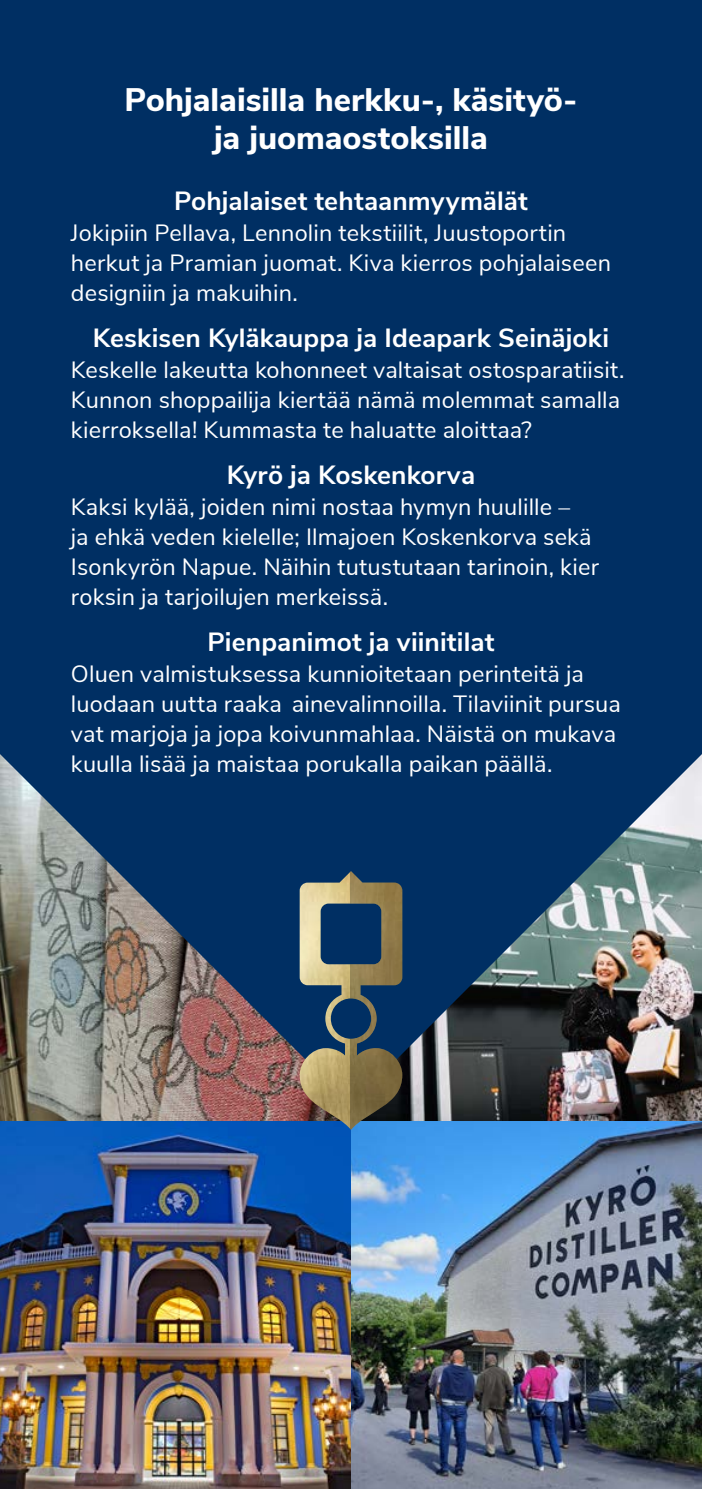
<style>
.page{position:relative;width:702px;height:1489px;background:#fff}
.page>*{position:absolute;margin:0;border:0;box-sizing:border-box;transform-origin:0 0}
.t1{font:800 32.5px/37.5px "Nunito Sans";color:#fff;text-align:center}
.t2{font:700 26.25px "Nunito Sans";letter-spacing:.005em;color:#fff}
.t3{font:23.5px/30px "Nunito Sans";letter-spacing:.005em;color:#fff}
</style>
<div class="page">
<div style="left:0;top:0;width:702px;height:753px;background:#002f63"></div>
<img style="left:0;top:1104px;width:702px;height:384px">
<img style="left:0;top:753px;width:702px;height:351px">
<img style="left:300px;top:871px;width:51px;height:177px">
<svg style="left:351px;top:871px;width:51px;height:177px;background:#405159"></svg>
<img style="left:300px;top:1048px;width:51px;height:81px">
<svg style="left:351px;top:1048px;width:51px;height:81px;background:#5e5c47"></svg>
<p class="t1" style="left:124px;top:79px;width:454px">Pohjalaisilla herkku-, käsityö&shy;ja juomaostoksilla</p>
<p class="t2" style="left:174px;top:182px;width:355px">Pohjalaiset tehtaanmyymälät</p>
<p class="t3" style="left:71px;top:216px;width:541px">Jokipiin Pellava, Lennolin tekstiilit, Juustoportin herkut ja Pramian juomat. Kiva kierros pohjalaiseen designiin ja makuihin.</p>
<p class="t2" style="left:93px;top:319px;width:517px">Keskisen Kyläkauppa ja Ideapark Seinäjoki</p>
<p class="t3" style="left:71px;top:353px;width:555px">Keskelle lakeutta kohonneet valtaisat ostosparatiisit.</p>
<p class="t3" style="left:71px;top:383px;width:550px">Kunnon shoppailija kiertää nämä molemmat samalla kierroksella! Kummasta te haluatte aloittaa?</p>
<p class="t2" style="left:227px;top:456px;width:250px">Kyrö ja Koskenkorva</p>
<p class="t3" style="left:71px;top:490px;width:529px">Kaksi kylää, joiden nimi nostaa hymyn huulille –<br>ja ehkä veden kielelle; Ilmajoen Koskenkorva sekä Isonkyrön Napue. Näihin tutustutaan tarinoin, kier roksin ja tarjoilujen merkeissä.</p>
<p class="t2" style="left:207px;top:622px;width:288px">Pienpanimot ja viinitilat</p>
<p class="t3" style="left:71px;top:657px;width:551px">Oluen valmistuksessa kunnioitetaan perinteitä ja luodaan uutta raaka ainevalinnoilla. Tilaviinit pursua vat marjoja ja jopa koivunmahlaa. Näistä on mukava kuulla lisää ja maistaa porukalla paikan päällä.</p>
</div>
